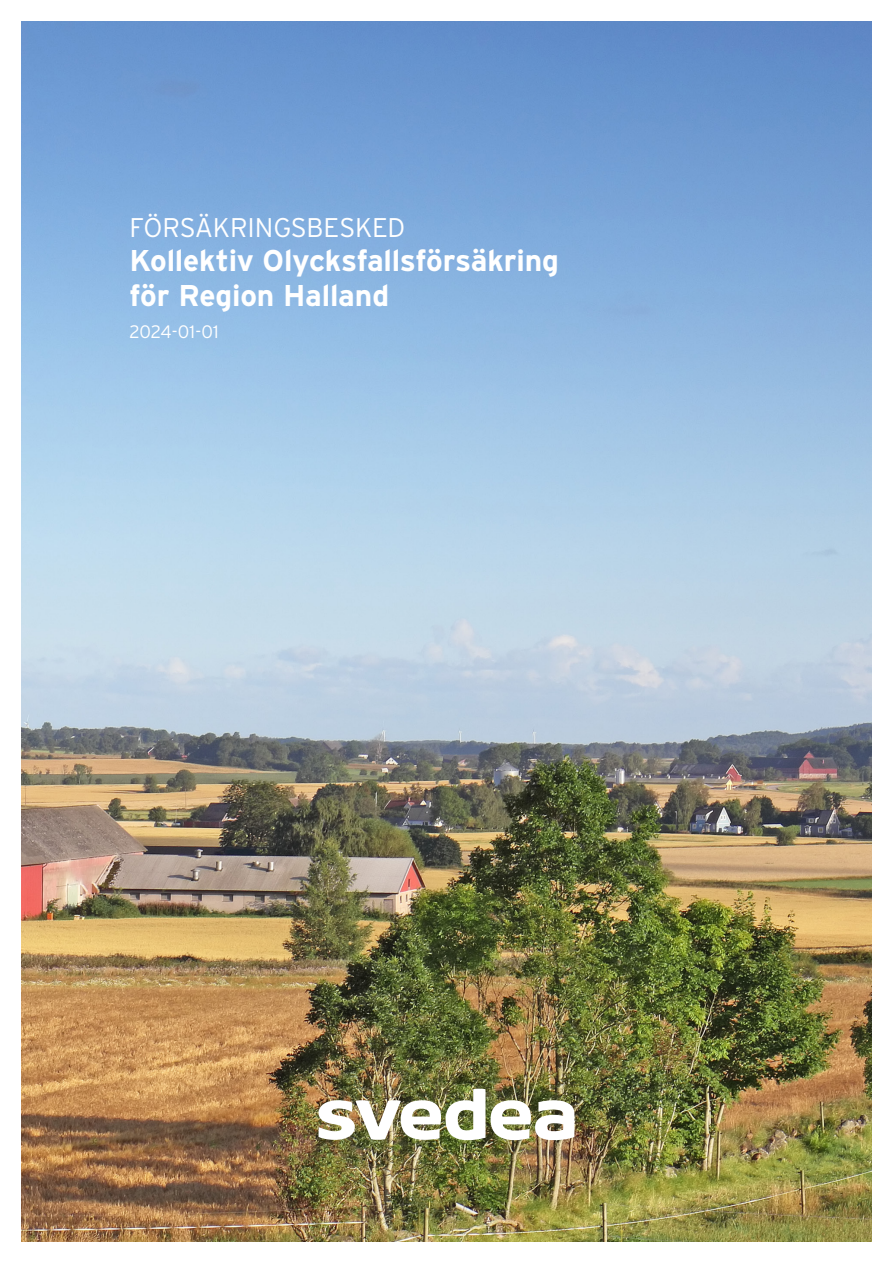
<style>
.page{position:relative;width:893px;height:1263px;background:#fff}
.page>*{position:absolute;margin:0;border:0;box-sizing:border-box;transform-origin:0 0}
.t1{font:700 30px/34.5px "Interstate";letter-spacing:-.01em;color:#fff}
.t2{font:300 27px "Interstate";letter-spacing:-.01em;color:#fff}
.Rubrik_1{font:300 18px "Interstate";letter-spacing:-.015em;color:#fff}
</style>
<div class="page">
<img style="left:21px;top:21px;width:850px;height:1221px">
<img style="left:491px;top:1100px;width:83px;height:40px">
<img style="left:319px;top:1089px;width:166px;height:51px">
<p class="t2" style="left:130px;top:212px;width:277px">FÖRSÄKRINGSBESKED</p>
<p class="t1" style="left:130px;top:243px;width:431px">Kollektiv Olycksfallsförsäkring för Region Halland</p>
<p class="Rubrik_1" style="left:130px;top:321px;width:91px">2024-01-01</p>
</div>
